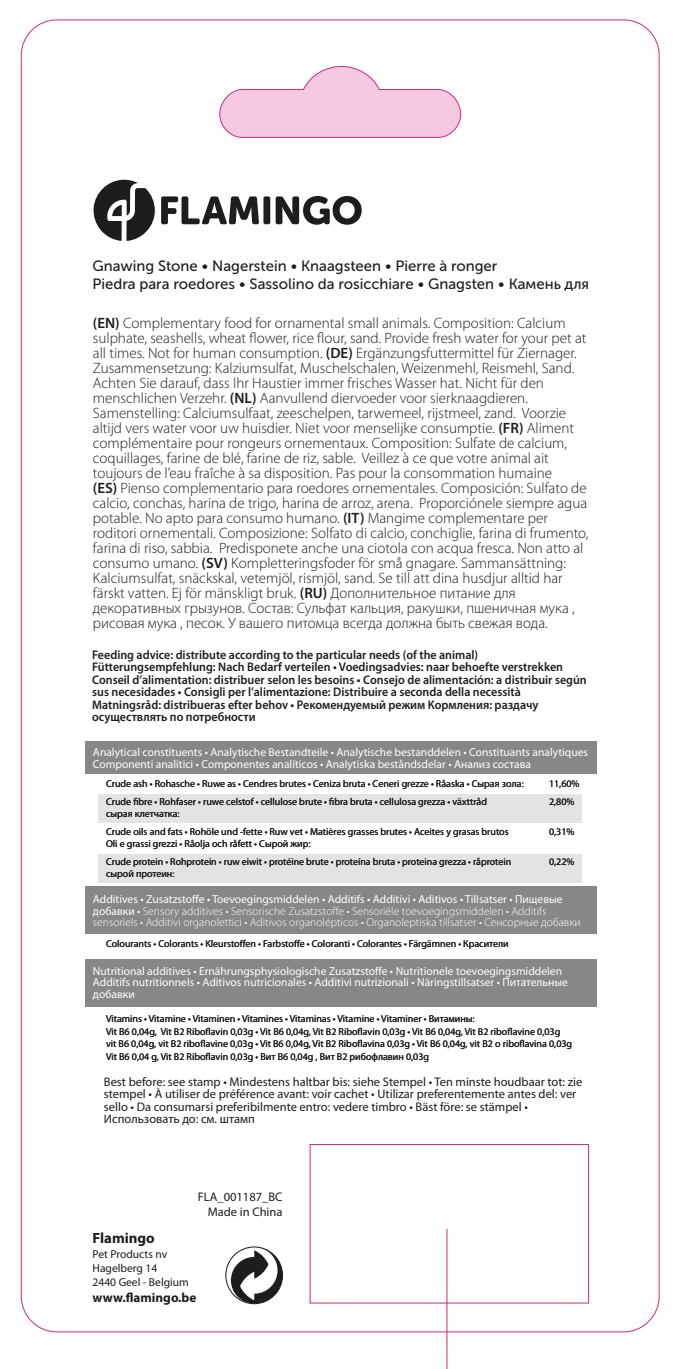
<style>
.page{position:relative;width:689px;height:1369px;background:#fff}
.page>*{position:absolute;margin:0;border:0;box-sizing:border-box;transform-origin:0 0}
.t1{font:300 15px/15px "Myriad Pro";color:#1d1d1b}
.t2{font:15px/17.8px "Museo Sans Cyrl 500";color:#1d1d1b}
.t3{font:700 14.75px "Myriad Pro";color:#1d1d1b}
.t4{font:700 13.25px "Myriad Pro";color:#1d1d1b}
.t5{font:600 12.5px/12.5px "Myriad Pro";color:#1d1d1b;scale:.96 1}
.t6{font:12.5px/12.5px "Myriad Pro";color:#1d1d1b}
.t7{font:11.5px/11.5px "Myriad Pro";color:#fff}
.t8{font:300 11.5px/11.5px "Myriad Pro";color:#fff}
.t9{font:11.5px/13.8px "Myriad Pro";color:#1d1d1b}
.t10{font:10px/17.5px "Myriad Pro";color:#1d1d1b}
.s1{font-weight:600}
.s2{font-weight:400}
</style>
<div class="page">
<svg style="left:226px;top:1246px;width:57px;height:57px"></svg>
<svg style="left:231px;top:1246px;width:51px;height:57px"></svg>
<div style="left:98px;top:854px;width:484px;height:28px;background:#e3e3e3"></div>
<div style="left:85px;top:959px;width:511px;height:47px;background:#878787"></div>
<div style="left:99px;top:794px;width:483px;height:29px;background:#e3e3e3"></div>
<div style="left:85px;top:741px;width:511px;height:32px;background:#878787"></div>
<div style="left:85px;top:886px;width:511px;height:47px;background:#878787"></div>
<img style="left:20px;top:229px;width:1px;height:189px">
<svg style="left:93px;top:180px;width:62px;height:61px"></svg>
<svg style="left:161px;top:196px;width:98px;height:28px"></svg>
<div style="left:263px;top:196px;width:7px;height:28px;background:#1d1d1b;border-radius:2px"></div>
<svg style="left:276px;top:196px;width:86px;height:29px"></svg>
<svg style="left:219px;top:66px;width:242px;height:72px"></svg>
<div style="left:310px;top:1143px;width:279px;height:159px;border:1px solid #d5267d"></div>
<hr style="left:446px;top:1228px;width:1px;height:140px;background:#d5267d">
<p class="t2" style="left:93px;top:257px;width:498px">Gnawing Stone • Nagerstein • Knaagsteen • Pierre à ronger<br>Piedra para roedores • Sassolino da rosicchiare • Gnagsten • Камень для</p>
<p class="t1" style="left:93px;top:315px;width:497px"><span class="s1">(EN)</span> Complementary food for ornamental small animals. Composition: Calcium sulphate, seashells, wheat flower, rice flour, sand. Provide fresh water for your pet at all times. Not for human consumption. <span class="s1">(DE)</span> Ergänzungsfuttermittel für Ziernager.<br>Zusammensetzung: Kalziumsulfat, Muschelschalen, Weizenmehl, Reismehl, Sand.<br>Achten Sie darauf, dass Ihr Haustier immer frisches Wasser hat. Nicht für den menschlichen Verzehr. <span class="s1">(NL)</span> Aanvullend diervoeder voor sierknaagdieren.<br>Samenstelling: Calciumsulfaat, zeeschelpen, tarwemeel, rijstmeel, zand. Voorzie altijd vers water voor uw huisdier. Niet voor menselijke consumptie. <span class="s1">(FR)</span> Aliment complémentaire pour rongeurs ornementaux. Composition: Sulfate de calcium, coquillages, farine de blé, farine de riz, sable. Veillez à ce que votre animal ait toujours de l’eau fraîche à sa disposition. Pas pour la consommation humaine<br><span class="s1">(ES)</span> Pienso complementario para roedores ornementales. Composición: Sulfato de calcio, conchas, harina de trigo, harina de arroz, arena. Proporciónele siempre agua potable. No apto para consumo humano. <span class="s1">(IT)</span> Mangime complementare per roditori ornementali. Composizione: Solfato di calcio, conchiglie, farina di frumento, farina di riso, sabbia. Predisponete anche una ciotola con acqua fresca. Non atto al consumo umano. <span class="s1">(SV)</span> Kompletteringsfoder för små gnagare. Sammansättning:<br>Kalciumsulfat, snäckskal, vetemjöl, rismjöl, sand. Se till att dina husdjur alltid har färskt vatten. Ej för mänskligt bruk. <span class="s1">(RU)</span> Дополнительное питание для декоративных грызунов. Состав: Сульфат кальция, ракушки, пшеничная мука , рисовая мука , песок. У вашего питомца всегда должна быть свежая вода.</p>
<p class="t5" style="left:92px;top:648px;width:517px">Feeding advice: distribute according to the particular needs (of the animal)<br>Fütterungsempfehlung: Nach Bedarf verteilen • Voedingsadvies: naar behoefte verstrekken Conseil d’alimentation: distribuer selon les besoins • Consejo de alimentación: a distribuir según sus necesidades • Consigli per l’alimentazione: Distribuire a seconda della necessità Matningsråd: distribueras efter behov • Рекомендуемый режим Кормления: раздачу осуществлять по потребности</p>
<p class="t7" style="left:93px;top:747px;width:497px">Analytical constituents • Analytische Bestandteile • Analytische bestanddelen • Constituants analytiques<br>Componenti analitici • Componentes analíticos • Analytiska beståndsdelar • Aнализ состава</p>
<p class="t10" style="left:106px;top:775px;width:419px">Crude ash • Rohasche • Ruwe as • Cendres brutes • Ceniza bruta • Ceneri grezze • Råaska • Cырая зола:<br>Crude fibre • Rohfaser • ruwe celstof • cellulose brute • fibra bruta • cellulosa grezza • växttråd</p>
<p class="t10" style="left:106px;top:805px;width:404px">сырая клетчатка:<br>Crude oils and fats • Rohöle und -fette • Ruw vet • Matières grasses brutes • Aceites y grasas brutos</p>
<p class="t10" style="left:106px;top:835px;width:407px">Oli e grassi grezzi • Råolja och råfett • Cырой жир:<br>Crude protein • Rohprotein • ruw eiwit • protéine brute • proteína bruta • proteina grezza • råprotein</p>
<p class="t10" style="left:106px;top:865px;width:70px">сырой протеин:</p>
<p class="t10" style="left:549px;top:775px;width:32px">11,60%<br>2,80%</p>
<p class="t10" style="left:549px;top:822px;width:27px">0,31%</p>
<p class="t10" style="left:549px;top:852px;width:27px">0,22%</p>
<p class="t8" style="left:93px;top:893px;width:489px"><span class="s2">Additives • Zusatzstoffe • Toevoegingsmiddelen • Additifs • Additivi • Aditivos • Tillsatser • Пищевые добавки •</span> Sensory additives • Sensorische Zusatzstoffe • Sensoriële toevoegingsmiddelen • Additifs sensoriels • Additivi organolettici • Aditivos organolépticos • Organoleptiska tillsatser • Сенсорные добавки</p>
<p class="t7" style="left:93px;top:964px;width:477px">Nutritional additives • Ernährungsphysiologische Zusatzstoffe • Nutritionele toevoegingsmiddelen<br>Additifs nutritionnels • Aditivos nutricionales • Additivi nutrizionali • Näringstillsatser • Питательные добавки</p>
<p class="t10" style="left:106px;top:934px;width:404px">Colourants • Colorants • Kleurstoffen • Farbstoffe • Coloranti • Colorantes • Färgämnen • Красители</p>
<p class="t10" style="left:106px;top:1012px;width:468px;line-height:12.5px">Vitamins • Vitamine • Vitaminen • Vitamines • Vitaminas • Vitamine • Vitaminer • Витамины:<br>Vit B6 0,04g, Vit B2 Riboflavin 0,03g • Vit B6 0,04g, Vit B2 Riboflavin 0,03g • Vit B6 0,04g, Vit B2 riboflavine 0,03g vit B6 0,04g, vit B2 riboflavine 0,03g • Vit B6 0,04g, Vit B2 Riboflavina 0,03g • Vit B6 0,04g, vit B2 o riboflavina 0,03g Vit B6 0,04 g, Vit B2 Riboflavin 0,03g • Вит В6 0,04g , Вит В2 рибофлавин 0,03g</p>
<p class="t6" style="left:104px;top:1075px;width:480px">Best before: see stamp • Mindestens haltbar bis: siehe Stempel • Ten minste houdbaar tot: zie stempel • À utiliser de préférence avant: voir cachet • Utilizar preferentemente antes del: ver sello • Da consumarsi preferibilmente entro: vedere timbro • Bäst före: se stämpel • Использовать до: см. штамп</p>
<p class="t6" style="left:198px;top:1189px;width:86px;line-height:15px;text-align:right">FLA_001187_BC<br>Made in China</p>
<p class="t3" style="left:93px;top:1229px;width:64px">Flamingo</p>
<p class="t9" style="left:93px;top:1247px;width:98px">Pet Products nv<br>Hagelberg 14<br>2440 Geel - Belgium</p>
<p class="t4" style="left:93px;top:1289px;width:105px">www.flamingo.be</p>
</div>
